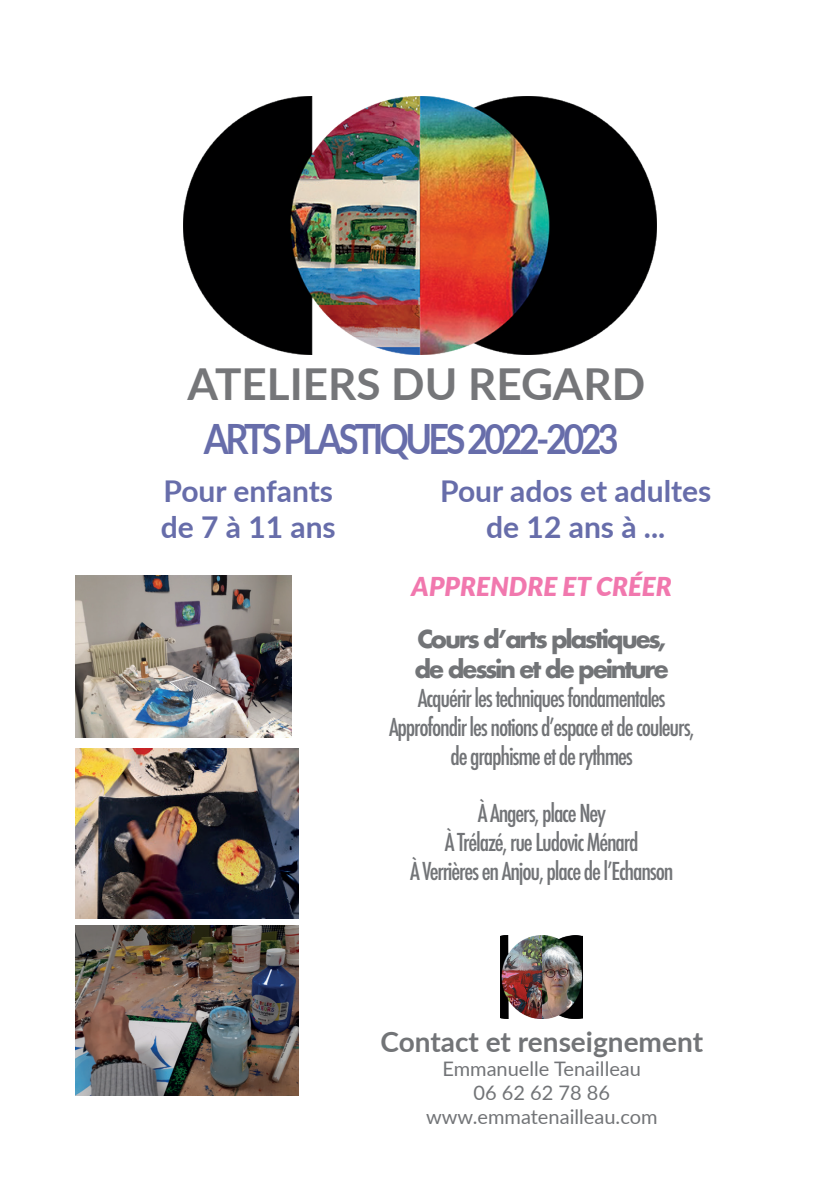
<style>
.page{position:relative;width:840px;height:1191px;background:#fff}
.page>*{position:absolute;margin:0;border:0;box-sizing:border-box;transform-origin:0 0}
.t1{font:700 44px "Lato";color:#757679}
.t2{font:700 41.8px "Lato";letter-spacing:-.1em;color:#676daa;scale:.86 1}
.t3{font:700 30px/36px "Lato";color:#676daa}
.t4{font:700 28px "Lato";color:#727477}
.t5{font:italic 900 26px "Lato";color:#f178ae}
.t6{font:500 condensed 24px/28.8px "Futura";letter-spacing:-.05em;color:#727477;text-align:center}
.t7{font:700 24px/30px "Futura";letter-spacing:-.1em;color:#727477}
.t8{font:20px/24px "Lato";color:#727477;text-align:center}
</style>
<div class="page">
<img style="left:500px;top:935px;width:82px;height:83px">
<img style="left:76px;top:748px;width:223px;height:170px">
<img style="left:76px;top:575px;width:216px;height:162px">
<img style="left:76px;top:925px;width:223px;height:170px">
<img style="left:184px;top:97px;width:472px;height:257px">
<h1 class="t1" style="left:187px;top:351px;width:459px">ATELIERS DU REGARD</h1>
<h2 class="t2" style="left:204px;top:408px;width:483px">ARTS PLASTIQUES 2022-2023</h2>
<p class="t3" style="left:161px;top:471px;width:176px">Pour enfants de 7 à 11 ans</p>
<p class="t5" style="left:411px;top:567px;width:261px">APPRENDRE ET CRÉER</p>
<p class="t7" style="left:414px;top:624px;width:256px">Cours d’arts plastiques, de dessin et de peinture</p>
<p class="t6" style="left:389px;top:684px;width:307px">Acquérir les techniques fondamentales<br>Approfondir les notions d’espace et de couleurs, de graphisme et de rythmes</p>
<p class="t6" style="left:410px;top:799px;width:265px">À Angers, place Ney<br>À Trélazé, rue Ludovic Ménard<br>À Verrières en Anjou, place de l’Echanson</p>
<p class="t3" style="left:440px;top:471px;width:273px;text-align:center">Pour ados et adultes de 12 ans à ...</p>
<p class="t4" style="left:380px;top:1021px;width:324px">Contact et renseignement</p>
<p class="t8" style="left:426px;top:1055px;width:233px">Emmanuelle Tenailleau<br>06 62 62 78 86 www.emmatenailleau.com</p>
</div>
